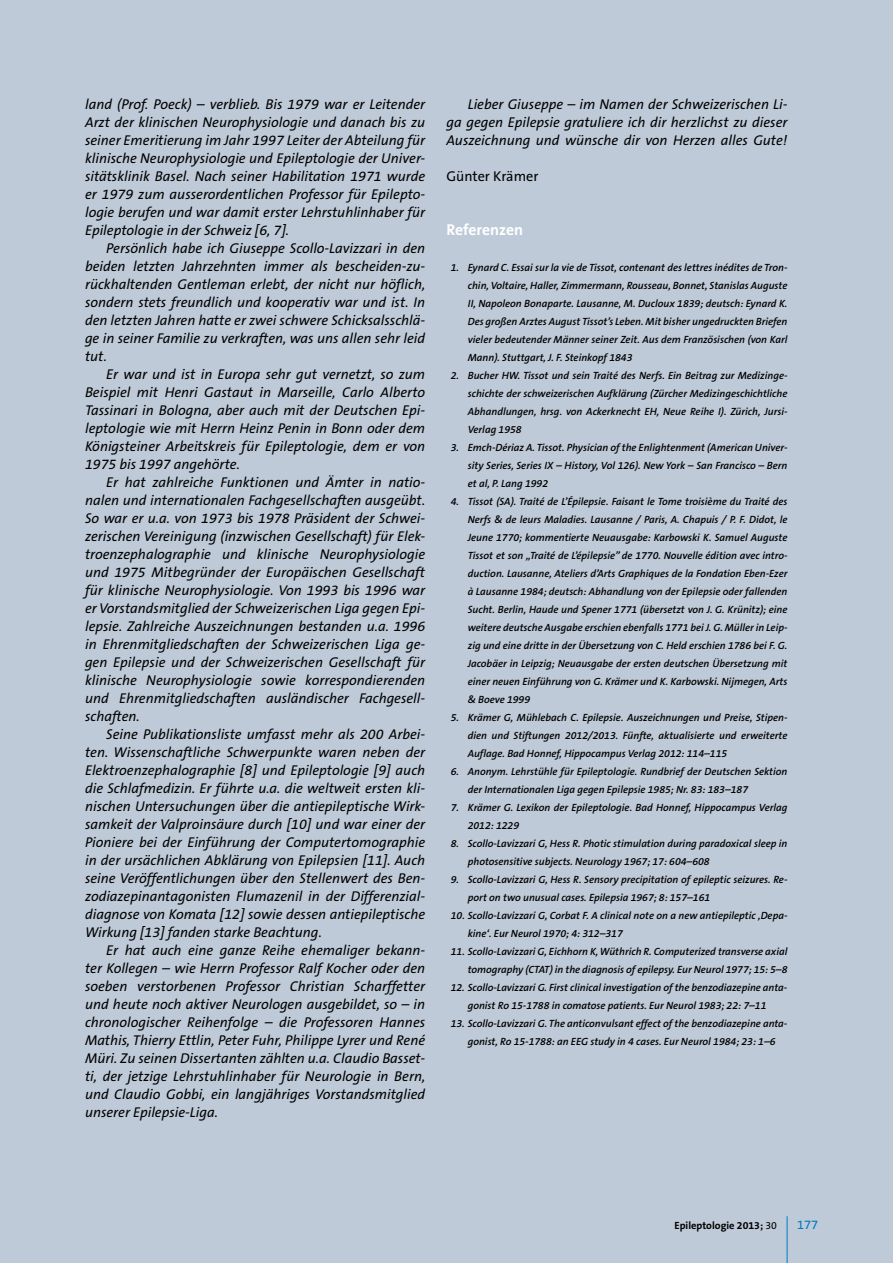
<style>
.page{position:relative;width:893px;height:1263px;background:#becad8}
.page>*{position:absolute;margin:0;border:0;box-sizing:border-box;transform-origin:0 0}
.t1{font:700 15.75px "The Sans B7";color:#fff}
.t2{font:italic 14.25px/18px "The Sans B5 Plain";color:#000;text-align:justify}
.t3{font:14.25px "The Sans B5 Plain";color:#000}
.t4{font:12.75px "The Sans B5 Plain";color:#007bc2}
.t5{font:italic 600 10.5px/18px "The Sans B6";color:#000;text-align:justify}
.t6{font:700 10.5px "The Sans B7";color:#000}
.s1{font-family:"The Sans B5 Plain";font-weight:400}
</style>
<div class="page">
<hr style="left:787px;top:1216px;width:1px;height:47px;background:#007bc2">
<p class="t2" style="left:85px;top:96px;width:342px">land (Prof. Poeck) – verblieb. Bis 1979 war er Leitender Arzt der klinischen Neurophysiologie und danach bis zu seiner Emeritierung im Jahr 1997 Leiter der Abteilung für klinische Neurophysiologie und Epileptologie der Univer&shy;sitätsklinik Basel. Nach seiner Habilitation 1971 wurde er 1979 zum ausserordentlichen Professor für Epilepto&shy;logie berufen und war damit erster Lehrstuhlinhaber für Epileptologie in der Schweiz [6, 7].</p>
<p class="t2" style="left:85px;top:240px;width:342px;text-indent:21px">Persönlich habe ich Giuseppe Scollo-Lavizzari in den beiden letzten Jahrzehnten immer als bescheiden-zu&shy;rückhaltenden Gentleman erlebt, der nicht nur höflich, sondern stets freundlich und kooperativ war und ist. In den letzten Jahren hatte er zwei schwere Schicksalsschlä&shy;ge in seiner Familie zu verkraften, was uns allen sehr leid tut.</p>
<p class="t2" style="left:85px;top:366px;width:342px;text-indent:21px">Er war und ist in Europa sehr gut vernetzt, so zum Beispiel mit Henri Gastaut in Marseille, Carlo Alberto Tassinari in Bologna, aber auch mit der Deutschen Epi&shy;leptologie wie mit Herrn Heinz Penin in Bonn oder dem Königsteiner Arbeitskreis für Epileptologie, dem er von 1975 bis 1997 angehörte.</p>
<p class="t2" style="left:85px;top:474px;width:342px;text-indent:21px">Er hat zahlreiche Funktionen und Ämter in natio&shy;nalen und internationalen Fachgesellschaften ausgeübt.<br>So war er u.a. von 1973 bis 1978 Präsident der Schwei&shy;zerischen Vereinigung (inzwischen Gesellschaft) für Elek&shy;troenzephalographie und klinische Neurophysiologie und 1975 Mitbegründer der Europäischen Gesellschaft für klinische Neurophysiologie. Von 1993 bis 1996 war er Vorstandsmitglied der Schweizerischen Liga gegen Epi&shy;lepsie. Zahlreiche Auszeichnungen bestanden u.a. 1996 in Ehrenmitgliedschaften der Schweizerischen Liga ge&shy;gen Epilepsie und der Schweizerischen Gesellschaft für klinische Neurophysiologie sowie korrespondierenden und Ehrenmitgliedschaften ausländischer Fachgesell&shy;schaften.</p>
<p class="t2" style="left:85px;top:726px;width:342px;text-indent:21px">Seine Publikationsliste umfasst mehr als 200 Arbei&shy;ten. Wissenschaftliche Schwerpunkte waren neben der Elektroenzephalographie [8] und Epileptologie [9] auch die Schlafmedizin. Er führte u.a. die weltweit ersten kli&shy;nischen Untersuchungen über die antiepileptische Wirk&shy;samkeit der Valproinsäure durch [10] und war einer der Pioniere bei der Einführung der Computertomographie in der ursächlichen Abklärung von Epilepsien [11]. Auch seine Veröffentlichungen über den Stellenwert des Ben&shy;zodiazepinantagonisten Flumazenil in der Differenzial&shy;diagnose von Komata [12] sowie dessen antiepileptische Wirkung [13] fanden starke Beachtung.</p>
<p class="t2" style="left:85px;top:942px;width:342px;text-indent:21px">Er hat auch eine ganze Reihe ehemaliger bekann&shy;ter Kollegen – wie Herrn Professor Ralf Kocher oder den soeben verstorbenen Professor Christian Scharffetter und heute noch aktiver Neurologen ausgebildet, so – in chronologischer Reihenfolge – die Professoren Hannes Mathis, Thierry Ettlin, Peter Fuhr, Philippe Lyrer und René Müri. Zu seinen Dissertanten zählten u.a. Claudio Basset&shy;ti, der jetzige Lehrstuhlinhaber für Neurologie in Bern, und Claudio Gobbi, ein langjähriges Vorstandsmitglied unserer Epilepsie-Liga.</p>
<p class="t2" style="left:446px;top:96px;width:342px;text-indent:21px">Lieber Giuseppe – im Namen der Schweizerischen Li&shy;ga gegen Epilepsie gratuliere ich dir herzlichst zu dieser Auszeichnung und wünsche dir von Herzen alles Gute!</p>
<p class="t3" style="left:446px;top:169px;width:93px">Günter Krämer</p>
<p class="t1" style="left:446px;top:222px;width:78px">Referenzen</p>
<p class="t5" style="left:468px;top:259px;width:321px;text-indent:-17px">1. Eynard C. Essai sur la vie de Tissot, contenant des lettres inédites de Tron&shy;chin, Voltaire, Haller, Zimmermann, Rousseau, Bonnet, Stanislas Auguste II, Napoleon Bonaparte. Lausanne, M. Ducloux 1839; deutsch: Eynard K.<br>Des großen Arztes August Tissot’s Leben. Mit bisher ungedruckten Briefen vieler bedeutender Männer seiner Zeit. Aus dem Französischen (von Karl Mann). Stuttgart, J. F. Steinkopf 1843</p>
<p class="t5" style="left:468px;top:367px;width:321px;text-indent:-17px">2. Bucher HW. Tissot und sein Traité des Nerfs. Ein Beitrag zur Medizinge&shy;schichte der schweizerischen Aufklärung (Zürcher Medizingeschichtliche Abhandlungen, hrsg. von Ackerknecht EH, Neue Reihe I). Zürich, Jursi-Verlag 1958</p>
<p class="t5" style="left:468px;top:439px;width:321px;text-indent:-17px">3. Emch-Dériaz A. Tissot. Physician of the Enlightenment (American Univer&shy;sity Series, Series IX – History, Vol 126). New York – San Francisco – Bern et al, P. Lang 1992</p>
<p class="t5" style="left:468px;top:493px;width:321px;text-indent:-17px">4. Tissot (SA). Traité de L’Épilepsie. Faisant le Tome troisième du Traité des Nerfs &amp; de leurs Maladies. Lausanne / Paris, A. Chapuis / P. F. Didot, le Jeune 1770; kommentierte Neuausgabe: Karbowski K. Samuel Auguste Tissot et son „Traité de L’épilepsie” de 1770. Nouvelle édition avec intro&shy;duction. Lausanne, Ateliers d’Arts Graphiques de la Fondation Eben-Ezer à Lausanne 1984; deutsch: Abhandlung von der Epilepsie oder fallenden Sucht. Berlin, Haude und Spener 1771 (übersetzt von J. G. Krünitz); eine weitere deutsche Ausgabe erschien ebenfalls 1771 bei J. G. Müller in Leip&shy;zig und eine dritte in der Übersetzung von C. Held erschien 1786 bei F. G.<br>Jacobäer in Leipzig; Neuausgabe der ersten deutschen Übersetzung mit einer neuen Einführung von G. Krämer und K. Karbowski. Nijmegen, Arts &amp; Boeve 1999</p>
<p class="t5" style="left:468px;top:709px;width:321px;text-indent:-17px">5. Krämer G, Mühlebach C. Epilepsie. Auszeichnungen und Preise, Stipen&shy;dien und Stiftungen 2012/2013. Fünfte, aktualisierte und erweiterte Auflage. Bad Honnef, Hippocampus Verlag 2012: 114–115</p>
<p class="t5" style="left:468px;top:763px;width:321px;text-indent:-17px">6. Anonym. Lehrstühle für Epileptologie. Rundbrief der Deutschen Sektion der Internationalen Liga gegen Epilepsie 1985; Nr. 83: 183–187</p>
<p class="t5" style="left:468px;top:799px;width:321px;text-indent:-17px">7. Krämer G. Lexikon der Epileptologie. Bad Honnef, Hippocampus Verlag<br>2012: 1229</p>
<p class="t5" style="left:468px;top:835px;width:321px;text-indent:-17px">8. Scollo-Lavizzari G, Hess R. Photic stimulation during paradoxical sleep in photosensitive subjects. Neurology 1967; 17: 604–608</p>
<p class="t5" style="left:468px;top:871px;width:321px;text-indent:-17px">9. Scollo-Lavizzari G, Hess R. Sensory precipitation of epileptic seizures. Re&shy;port on two unusual cases. Epilepsia 1967; 8: 157–161</p>
<p class="t5" style="left:468px;top:907px;width:321px;text-indent:-17px">10. Scollo-Lavizzari G, Corbat F. A clinical note on a new antiepileptic ‚Depa&shy;kine‘. Eur Neurol 1970; 4: 312–317</p>
<p class="t5" style="left:451px;top:943px;width:338px;text-align:right">11. Scollo-Lavizzari G, Eichhorn K,Wüthrich R. Computerized transverse axial tomography (CTAT) in the diagnosis of epilepsy. Eur Neurol 1977; 15: 5–8</p>
<p class="t5" style="left:451px;top:979px;width:338px;text-align:center">12. Scollo-Lavizzari G. First clinical investigation of the benzodiazepine anta&shy;gonist Ro 15-1788 in comatose patients. Eur Neurol 1983; 22: 7–11</p>
<p class="t5" style="left:451px;top:1015px;width:338px;text-align:center">13. Scollo-Lavizzari G. The anticonvulsant effect of the benzodiazepine anta&shy;gonist, Ro 15-1788: an EEG study in 4 cases. Eur Neurol 1984; 23: 1–6</p>
<p class="t6" style="left:674px;top:1220px;width:104px">Epileptologie 2013; <span class="s1">30</span></p>
<p class="t4" style="left:797px;top:1218px;width:23px">177</p>
</div>
